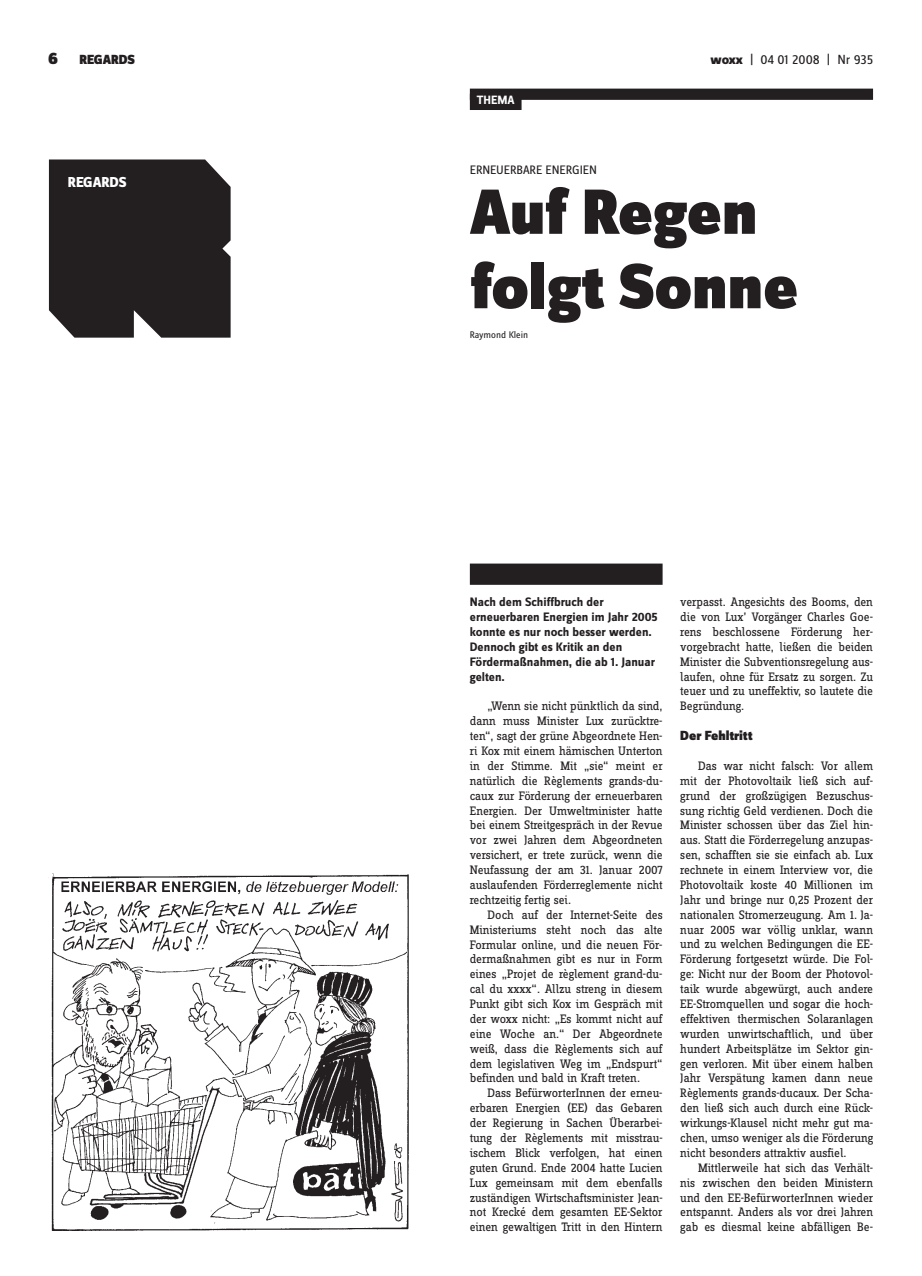
<style>
.page{position:relative;width:922px;height:1276px;background:#fff}
.page>*{position:absolute;margin:0;border:0;box-sizing:border-box;transform-origin:0 0}
.t1{font:900 66.25px/74.4px "Zine Sans Dis";color:#231f20}
.t2{font:800 15px "Zine Sans Dis";letter-spacing:-.01em;color:#fff}
.t3{font:900 13.75px "Zine Sans Dis";color:#231f20}
.t4{font:13.75px "Zine Sans Dis";letter-spacing:-.005em;color:#231f20}
.t5{font:12.75px/14.9px "Zine Slab Dis";letter-spacing:-.01em;color:#231f20;text-align:justify}
.t6{font:700 12.75px/14.9px "Zine Sans Dis";color:#231f20}
.t7{font:12.75px "Zine Sans Dis";color:#231f20}
.t8{font:700 12.5px "Zine Sans Dis";color:#fff}
.t9{font:10px "Zine Sans Dis";color:#231f20}
.s1{font-size:17.5px}
.s2{font-weight:800}
</style>
<div class="page">
<div style="left:469px;top:89px;width:403px;height:11px;background:#231f20"></div>
<img style="left:51px;top:873px;width:358px;height:358px">
<div style="left:469px;top:563px;width:193px;height:22px;background:#231f20"></div>
<div style="left:49px;top:159px;width:181px;height:179px;background:#231f20"></div>
<div style="left:469px;top:94px;width:52px;height:16px;background:#231f20"></div>
<p class="t3" style="left:48px;top:52px;width:88px"><span class="s1">6</span> REGARDS</p>
<p class="t4" style="left:710px;top:52px;width:164px"><span class="s2">woxx</span> | 04 01 2008 | Nr 935</p>
<p class="t2" style="left:68px;top:177px;width:60px">REGARDS</p>
<p class="t8" style="left:477px;top:95px;width:39px">THEMA</p>
<p class="t7" style="left:469px;top:162px;width:129px">ERNEUERBARE ENERGIEN</p>
<h1 class="t1" style="left:469px;top:174px;width:330px">Auf Regen folgt Sonne</h1>
<p class="t9" style="left:469px;top:329px;width:60px">Raymond Klein</p>
<p class="t6" style="left:469px;top:595px;width:189px">Nach dem Schiffbruch der erneuerbaren Energien im Jahr 2005 konnte es nur noch besser werden.<br>Dennoch gibt es Kritik an den<br>Fördermaßnahmen, die ab 1. Januar gelten.</p>
<p class="t5" style="left:469px;top:700px;width:194px;text-indent:18px">„Wenn sie nicht pünktlich da sind, dann muss Minister Lux zurücktre&shy;ten“, sagt der grüne Abgeordnete Hen&shy;ri Kox mit einem hämischen Unterton in der Stimme. Mit „sie“ meint er natürlich die Règlements grands-du&shy;caux zur Förderung der erneuerbaren Energien. Der Umweltminister hatte bei einem Streitgespräch in der Revue vor zwei Jahren dem Abgeordneten versichert, er trete zurück, wenn die Neufassung der am 31. Januar 2007 auslaufenden Förderreglemente nicht rechtzeitig fertig sei.</p>
<p class="t5" style="left:469px;top:908px;width:194px;text-indent:18px">Doch auf der Internet-Seite des Ministeriums steht noch das alte Formular online, und die neuen För&shy;dermaßnahmen gibt es nur in Form eines „Projet de règlement grand-du&shy;cal du xxxx“. Allzu streng in diesem Punkt gibt sich Kox im Gespräch mit der woxx nicht: „Es kommt nicht auf eine Woche an.“ Der Abgeordnete weiß, dass die Règlements sich auf dem legislativen Weg im „Endspurt“ befinden und bald in Kraft treten.</p>
<p class="t5" style="left:469px;top:1087px;width:194px;text-indent:18px">Dass BefürworterInnen der erneu&shy;erbaren Energien (EE) das Gebaren der Regierung in Sachen Überarbei&shy;tung der Règlements mit misstrau&shy;ischem Blick verfolgen, hat einen guten Grund. Ende 2004 hatte Lucien Lux gemeinsam mit dem ebenfalls zuständigen Wirtschaftsminister Jean&shy;not Krecké dem gesamten EE-Sektor einen gewaltigen Tritt in den Hintern</p>
<p class="t5" style="left:680px;top:596px;width:194px">verpasst. Angesichts des Booms, den die von Lux’ Vorgänger Charles Goe&shy;rens beschlossene Förderung her&shy;vorgebracht hatte, ließen die beiden Minister die Subventionsregelung aus&shy;laufen, ohne für Ersatz zu sorgen. Zu teuer und zu uneffektiv, so lautete die Begründung.</p>
<p class="t3" style="left:680px;top:727px;width:74px">Der Fehltritt</p>
<p class="t5" style="left:680px;top:759px;width:194px;text-indent:18px">Das war nicht falsch: Vor allem mit der Photovoltaik ließ sich auf&shy;grund der großzügigen Bezuschus&shy;sung richtig Geld verdienen. Doch die Minister schossen über das Ziel hin&shy;aus. Statt die Förderregelung anzupas&shy;sen, schafften sie sie einfach ab. Lux rechnete in einem Interview vor, die Photovoltaik koste 40 Millionen im Jahr und bringe nur 0,25 Prozent der nationalen Stromerzeugung. Am 1. Ja&shy;nuar 2005 war völlig unklar, wann und zu welchen Bedingungen die EE-Förderung fortgesetzt würde. Die Fol&shy;ge: Nicht nur der Boom der Photovol&shy;taik wurde abgewürgt, auch andere EE-Stromquellen und sogar die hoch&shy;effektiven thermischen Solaranlagen wurden unwirtschaftlich, und über hundert Arbeitsplätze im Sektor gin&shy;gen verloren. Mit über einem halben Jahr Verspätung kamen dann neue Règlements grands-ducaux. Der Scha&shy;den ließ sich auch durch eine Rück&shy;wirkungs-Klausel nicht mehr gut ma&shy;chen, umso weniger als die Förderung nicht besonders attraktiv ausfiel.</p>
<p class="t5" style="left:680px;top:1161px;width:194px;text-indent:18px">Mittlerweile hat sich das Verhält&shy;nis zwischen den beiden Ministern und den EE-BefürworterInnen wieder entspannt. Anders als vor drei Jahren gab es diesmal keine abfälligen Be-</p>
</div>
